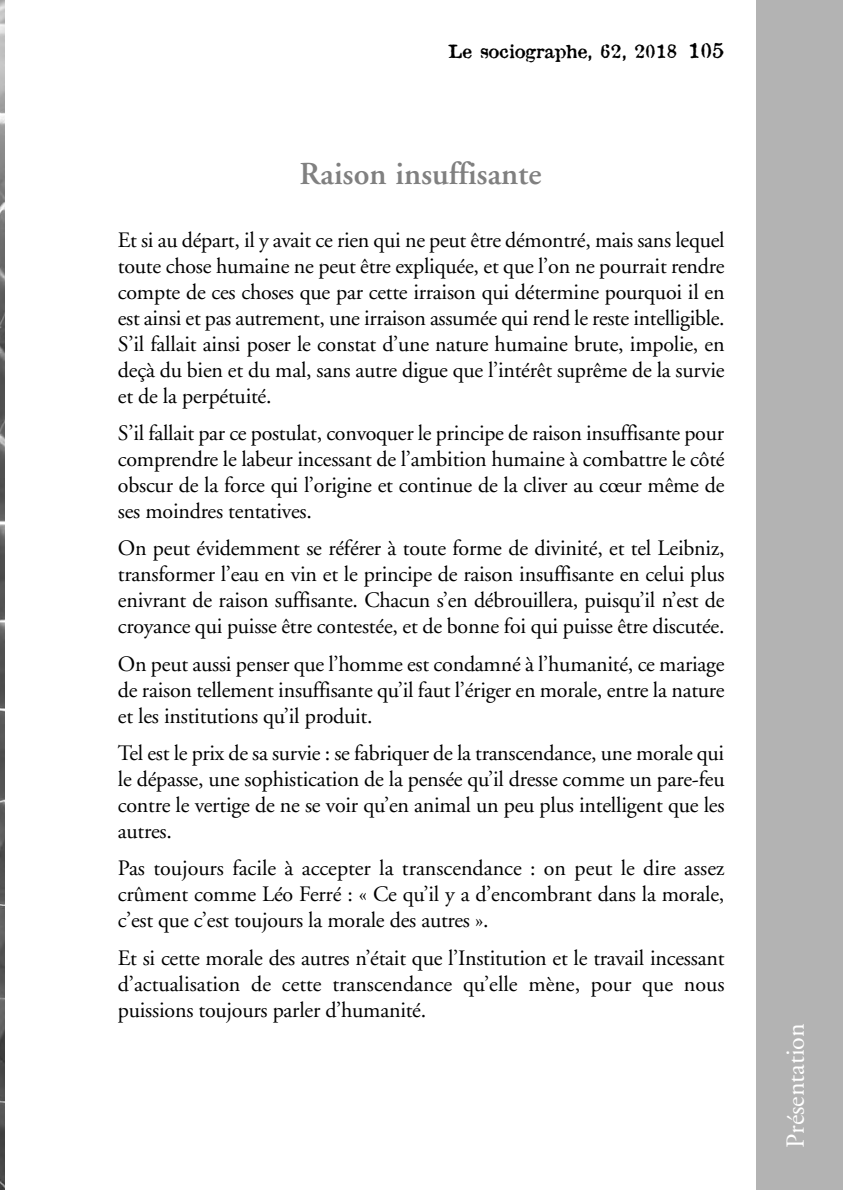
<style>
.page{position:relative;width:843px;height:1190px;background:#fff}
.page>*{position:absolute;margin:0;border:0;box-sizing:border-box;transform-origin:0 0}
.t1{font:600 32px "Adobe Garamond";color:#808080}
.t2{font:26px "Adobe Garamond";color:#fff}
.t3{font:22px/26px "Adobe Garamond";letter-spacing:-.01em;color:#000;text-align:justify}
.t4{font:18px "Attic";color:#000}
.s1{font-size:20px}
</style>
<div class="page">
<div style="left:756px;top:0;width:87px;height:1190px;background:#b3b3b3"></div>
<img style="left:0;top:0;width:4px;height:1190px">
<p class="t4" style="left:448px;top:39px;width:278px">Le sociographe, 62, 2018 <span class="s1">105</span></p>
<h1 class="t1" style="left:300px;top:161px;width:243px">Raison insuffisante</h1>
<p class="t3" style="left:118px;top:228px;width:608px">Et si au départ, il y avait ce rien qui ne peut être démontré, mais sans lequel toute chose humaine ne peut être expliquée, et que l’on ne pourrait rendre compte de ces choses que par cette irraison qui détermine pourquoi il en est ainsi et pas autrement, une irraison assumée qui rend le reste intelligible.<br>S’il fallait ainsi poser le constat d’une nature humaine brute, impolie, en deçà du bien et du mal, sans autre digue que l’intérêt suprême de la survie et de la perpétuité.</p>
<p class="t3" style="left:118px;top:422px;width:608px">S’il fallait par ce postulat, convoquer le principe de raison insuffisante pour comprendre le labeur incessant de l’ambition humaine à combattre le côté obscur de la force qui l’origine et continue de la cliver au cœur même de ses moindres tentatives.</p>
<p class="t3" style="left:118px;top:537px;width:608px">On peut évidemment se référer à toute forme de divinité, et tel Leibniz, transformer l’eau en vin et le principe de raison insuffisante en celui plus enivrant de raison suffisante. Chacun s’en débrouillera, puisqu’il n’est de croyance qui puisse être contestée, et de bonne foi qui puisse être discutée.</p>
<p class="t3" style="left:118px;top:652px;width:608px">On peut aussi penser que l’homme est condamné à l’humanité, ce mariage de raison tellement insuffisante qu’il faut l’ériger en morale, entre la nature et les institutions qu’il produit.</p>
<p class="t3" style="left:118px;top:742px;width:608px">Tel est le prix de sa survie : se fabriquer de la transcendance, une morale qui le dépasse, une sophistication de la pensée qu’il dresse comme un pare-feu contre le vertige de ne se voir qu’en animal un peu plus intelligent que les autres.</p>
<p class="t3" style="left:118px;top:857px;width:608px">Pas toujours facile à accepter la transcendance : on peut le dire assez crûment comme Léo Ferré : « Ce qu’il y a d’encombrant dans la morale, c’est que c’est toujours la morale des autres ».</p>
<p class="t3" style="left:118px;top:947px;width:608px">Et si cette morale des autres n’était que l’Institution et le travail incessant d’actualisation de cette transcendance qu’elle mène, pour que nous puissions toujours parler d’humanité.</p>
<p class="t2" style="left:785px;top:1147px;width:126px;rotate:-90deg">Présentation</p>
</div>
